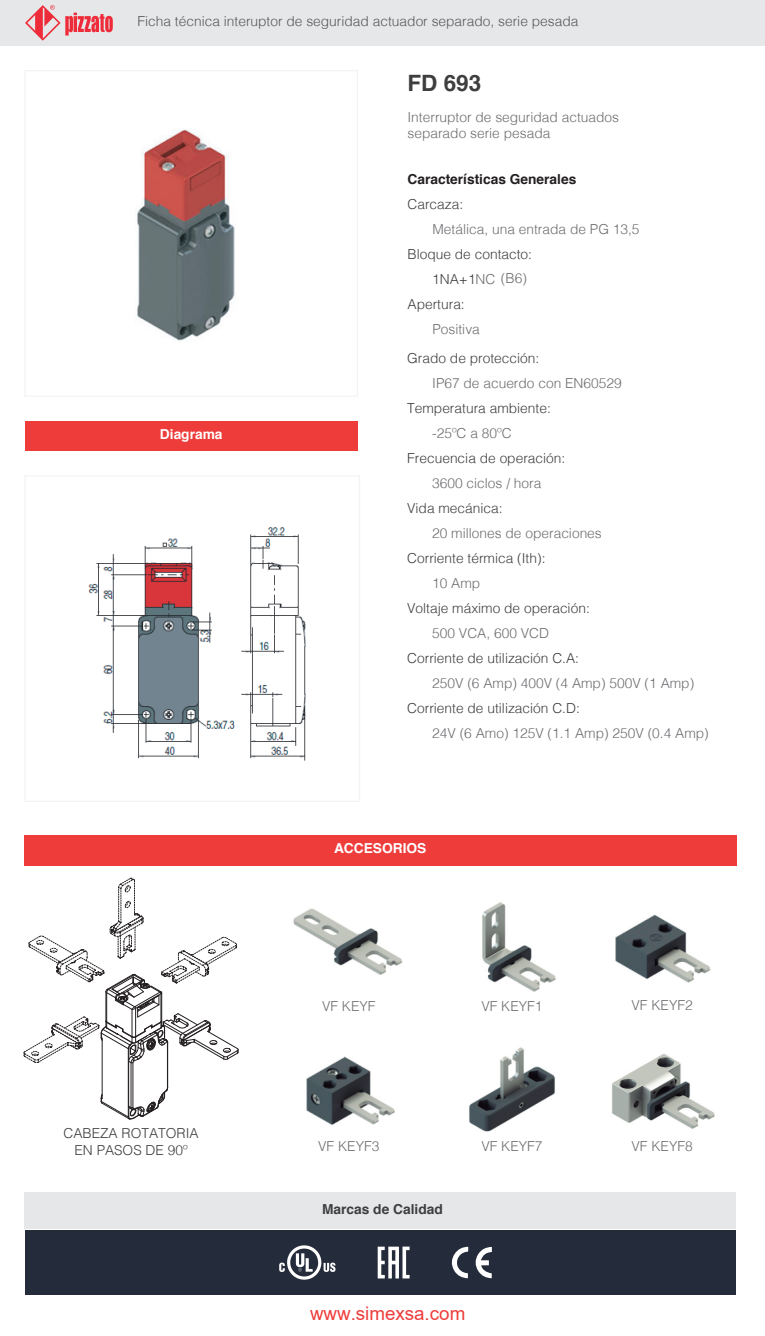
<style>
.page{position:relative;width:765px;height:1336px;background:#fff}
.page>*{position:absolute;margin:0;border:0;box-sizing:border-box;transform-origin:0 0}
.t1{font:700 22.5px "Helvetica";color:#3e3e3f}
.t2{font:18.75px "Arial";color:#ee3c3b}
.t3{font:300 13.75px/16.5px "Helvetica";color:#6c6d70}
.t4{font:300 13.75px/16.5px "Helvetica";color:#3e3e3f;text-align:center}
.t5{font:300 13.75px "Helvetica";color:#57585a}
.t6{font:700 13.75px "Helvetica";color:#231f20}
.t7{font:700 13.75px "Helvetica";color:#fff}
.t8{font:700 13.75px "Helvetica";color:#3e3e3f}
.s1{color:#3e3e3f}
</style>
<div class="page">
<div style="left:0;top:0;width:765px;height:46px;background:#e6e7e9"></div>
<div style="left:24px;top:1192px;width:711px;height:37px;background:#e6e7e9"></div>
<div style="left:25px;top:1230px;width:710px;height:64px;background:#242b3a"></div>
<div style="left:24px;top:835px;width:712px;height:31px;background:#ee3c3b"></div>
<div style="left:25px;top:421px;width:333px;height:30px;background:#ee3c3b"></div>
<svg style="left:279px;top:1245px;width:56px;height:34px"></svg>
<svg style="left:378px;top:1246px;width:32px;height:32px"></svg>
<svg style="left:475px;top:1247px;width:17px;height:31px"></svg>
<svg style="left:451px;top:1246px;width:17px;height:32px"></svg>
<svg style="left:25px;top:5px;width:88px;height:36px"></svg>
<div style="left:24px;top:70px;width:334px;height:327px;border:1px solid #e6e7e9"></div>
<div style="left:24px;top:475px;width:336px;height:327px;border:1px solid #e6e7e9"></div>
<hr style="left:131px;top:1062px;width:1px;height:45px;background:#231f20">
<hr style="left:133px;top:1062px;width:1px;height:45px;background:#231f20">
<hr style="left:102px;top:1038px;width:1px;height:60px;background:#231f20">
<hr style="left:128px;top:1061px;width:1px;height:45px;background:#231f20">
<hr style="left:167px;top:1042px;width:1px;height:45px;background:#231f20">
<svg style="left:101px;top:1086px;width:67px;height:34px"></svg>
<svg style="left:23px;top:877px;width:216px;height:186px"></svg>
<img style="left:306px;top:1056px;width:89px;height:69px">
<img style="left:482px;top:902px;width:74px;height:90px">
<img style="left:615px;top:914px;width:96px;height:69px">
<img style="left:469px;top:1047px;width:86px;height:85px">
<img style="left:611px;top:1053px;width:104px;height:76px">
<img style="left:293px;top:908px;width:110px;height:67px">
<img style="left:88px;top:527px;width:218px;height:234px">
<img style="left:136px;top:129px;width:99px;height:212px">
<p class="t5" style="left:137px;top:12px;width:442px">Ficha técnica interuptor de seguridad actuador separado, serie pesada</p>
<p class="t7" style="left:160px;top:423px;width:64px">Diagrama</p>
<p class="t4" style="left:63px;top:1125px;width:137px">CABEZA ROTATORIA<br>EN PASOS DE 90º</p>
<h1 class="t1" style="left:408px;top:65px;width:75px">FD 693</h1>
<p class="t3" style="left:408px;top:109px;width:213px">Interruptor de seguridad actuados separado serie pesada</p>
<p class="t6" style="left:408px;top:168px;width:170px">Características Generales</p>
<p class="t4" style="left:408px;top:196px;width:57px">Carcaza:</p>
<p class="t3" style="left:432px;top:221px;width:209px">Metálica, una entrada de PG 13,5</p>
<p class="t4" style="left:408px;top:246px;width:126px">Bloque de contacto:</p>
<p class="t4" style="left:408px;top:296px;width:59px">Apertura:</p>
<p class="t3" style="left:432px;top:321px;width:49px">Positiva</p>
<p class="t4" style="left:407px;top:350px;width:134px">Grado de protección:</p>
<p class="t3" style="left:432px;top:375px;width:191px">IP67 de acuerdo con EN60529</p>
<p class="t4" style="left:407px;top:400px;width:145px">Temperatura ambiente:</p>
<p class="t3" style="left:432px;top:425px;width:81px">-25ºC a 80ºC</p>
<p class="t4" style="left:407px;top:450px;width:160px">Frecuencia de operación:</p>
<p class="t3" style="left:432px;top:475px;width:111px">3600 ciclos / hora</p>
<p class="t4" style="left:407px;top:500px;width:97px">Vida mecánica:</p>
<p class="t3" style="left:432px;top:525px;width:171px">20 millones de operaciones</p>
<p class="t4" style="left:407px;top:550px;width:140px">Corriente térmica (Ith):</p>
<p class="t3" style="left:432px;top:575px;width:50px">10 Amp</p>
<p class="t4" style="left:407px;top:600px;width:184px">Voltaje máximo de operación:</p>
<p class="t3" style="left:432px;top:625px;width:118px">500 VCA, 600 VCD</p>
<p class="t4" style="left:407px;top:650px;width:173px">Corriente de utilización C.A:</p>
<p class="t3" style="left:432px;top:675px;width:264px">250V (6 Amp) 400V (4 Amp) 500V (1 Amp)</p>
<p class="t4" style="left:407px;top:700px;width:174px">Corriente de utilización C.D:</p>
<p class="t3" style="left:432px;top:270px;width:96px"><span class="s1">1NA+1</span>NC (B6)</p>
<p class="t3" style="left:432px;top:725px;width:278px">24V (6 Amo) 125V (1.1 Amp) 250V (0.4 Amp)</p>
<p class="t7" style="left:334px;top:837px;width:94px">ACCESORIOS</p>
<p class="t3" style="left:322px;top:997px;width:55px">VF KEYF</p>
<p class="t3" style="left:481px;top:997px;width:63px">VF KEYF1</p>
<p class="t3" style="left:632px;top:997px;width:63px">VF KEYF2</p>
<p class="t3" style="left:318px;top:1137px;width:63px">VF KEYF3</p>
<p class="t3" style="left:481px;top:1137px;width:63px">VF KEYF7</p>
<p class="t3" style="left:632px;top:1137px;width:63px">VF KEYF8</p>
<p class="t8" style="left:322px;top:1197px;width:122px">Marcas de Calidad</p>
<h2 class="t2" style="left:310px;top:1300px;width:157px">www.simexsa.com</h2>
</div>
